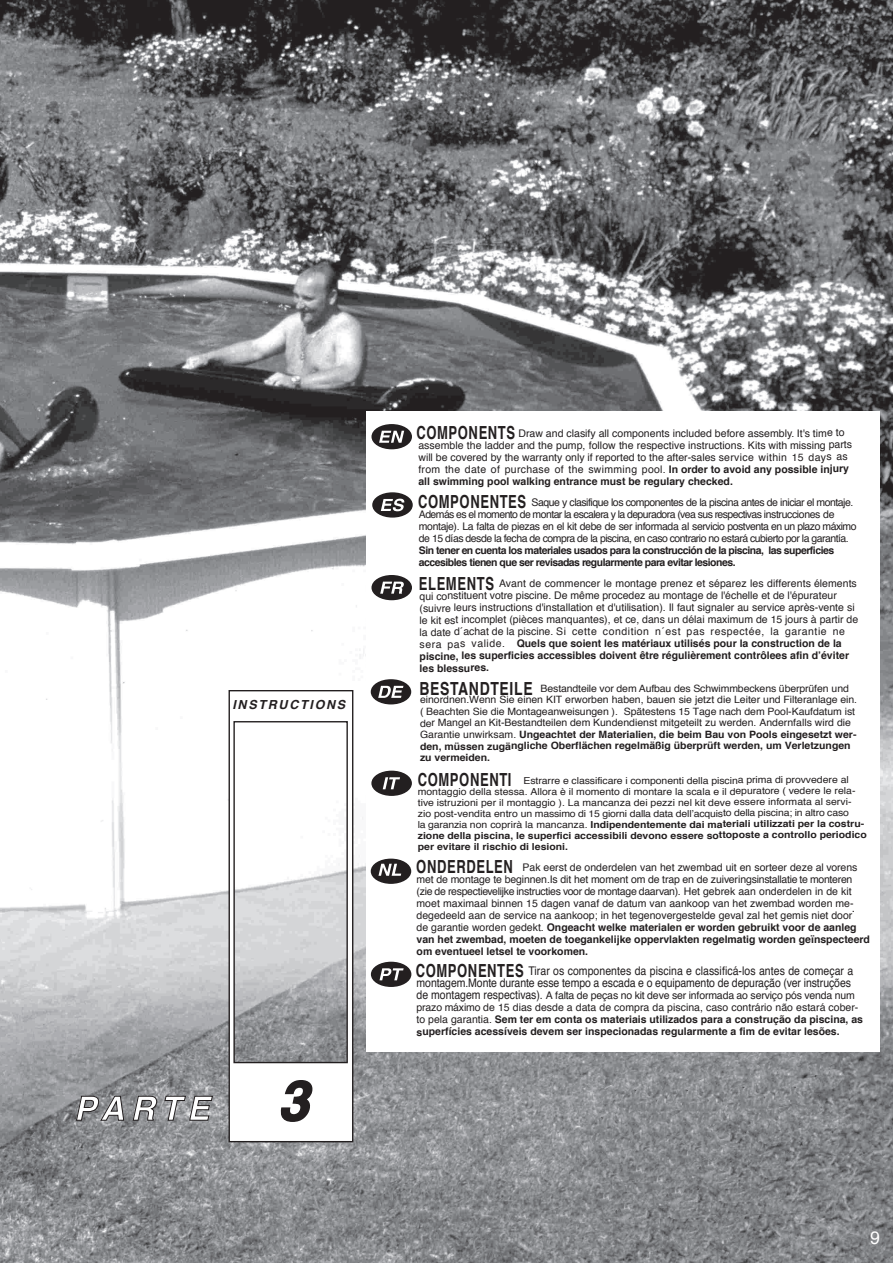
<style>
.page{position:relative;width:893px;height:1263px;background:#fff}
.page>*{position:absolute;margin:0;border:0;box-sizing:border-box;transform-origin:0 0}
.t1{font:italic 700 33.3px "Helvetica";letter-spacing:.18em;color:#fff}
.t2{font:700 18px "Helvetica";letter-spacing:.05em;color:#231f20;scale:.72 1}
.t3{font:18px "Helvetica";color:#fff}
.t4{font:italic 700 12.45px "Helvetica";letter-spacing:.14em;color:#231f20}
.t5{font:12px/12px "Helvetica";letter-spacing:-.01em;color:#231f20;scale:.88 1}
.t6{font:12px "Helvetica";letter-spacing:-.01em;color:#231f20}
.t7{font:10.5px/12px "Helvetica";color:#231f20}
.t8{font:10.5px/12px "Helvetica";letter-spacing:-.045em;color:#231f20}
.t9{font:700 10.5px/12px "Helvetica";letter-spacing:-.045em;color:#231f20}
.t10{font:10.05px/11.6px "Helvetica";letter-spacing:-.005em;color:#231f20;scale:1.04 1}
.t11{font:9.6px/10.9px "Helvetica";color:#231f20;scale:1.09 1}
.s1{font-size:55.5px;color:#231f20}
.s2{font-weight:700;font-size:18px}
.s3{font-weight:700}
.s4{font-size:12px}
</style>
<div class="page">
<img style="left:0;top:0;width:893px;height:1263px">
<svg style="left:228px;top:689px;width:126px;height:454px"></svg>
<svg style="left:76px;top:1096px;width:48px;height:25px"></svg>
<svg style="left:133px;top:1096px;width:24px;height:24px"></svg>
<svg style="left:165px;top:1096px;width:48px;height:24px"></svg>
<svg style="left:280px;top:1079px;width:34px;height:44px"></svg>
<div style="left:366px;top:411px;width:513px;height:641px;background:#fff"></div>
<div style="left:372px;top:425px;width:39px;height:24px;background:#231f20;border-radius:50%"></div>
<div style="left:371px;top:424px;width:41px;height:25px;border:2px solid #231f20;border-radius:50%"></div>
<svg style="left:379px;top:431px;width:25px;height:12px"></svg>
<div style="left:373px;top:493px;width:39px;height:24px;background:#231f20;border-radius:50%"></div>
<div style="left:372px;top:492px;width:41px;height:26px;border:2px solid #231f20;border-radius:50%"></div>
<svg style="left:381px;top:499px;width:23px;height:12px"></svg>
<div style="left:372px;top:576px;width:39px;height:23px;background:#231f20;border-radius:50%"></div>
<div style="left:371px;top:575px;width:41px;height:25px;border:2px solid #231f20;border-radius:50%"></div>
<svg style="left:380px;top:582px;width:24px;height:12px"></svg>
<div style="left:371px;top:680px;width:39px;height:24px;background:#231f20;border-radius:50%"></div>
<div style="left:371px;top:679px;width:40px;height:25px;border:2px solid #231f20;border-radius:50%"></div>
<svg style="left:378px;top:686px;width:25px;height:12px"></svg>
<div style="left:371px;top:771px;width:41px;height:25px;border:2px solid #231f20;border-radius:50%"></div>
<div style="left:372px;top:771px;width:39px;height:24px;background:#231f20;border-radius:50%"></div>
<svg style="left:383px;top:777px;width:17px;height:12px"></svg>
<div style="left:371px;top:859px;width:39px;height:24px;background:#231f20;border-radius:50%"></div>
<div style="left:371px;top:859px;width:40px;height:25px;border:2px solid #231f20;border-radius:50%"></div>
<svg style="left:378px;top:864px;width:23px;height:12px"></svg>
<div style="left:372px;top:962px;width:39px;height:24px;background:#231f20;border-radius:50%"></div>
<div style="left:371px;top:962px;width:40px;height:25px;border:2px solid #231f20;border-radius:50%"></div>
<svg style="left:379px;top:968px;width:25px;height:12px"></svg>
<p class="t4" style="left:232px;top:694px;width:114px">INSTRUCTIONS</p>
<h1 class="t1" style="left:74px;top:1081px;width:236px">PARTE <span class="s1">3</span></h1>
<p class="t7" style="left:416px;top:427px;width:437px"><span class="s2">COMPONENTS</span> Draw and clasify all components included before assembly. It's time to assemble the ladder and the pump, follow the respective instructions. Kits with missing parts will be covered by the warranty only if reported to the after-sales service within 15 days as from the date of purchase of the swimming pool. <span class="s3">In order to avoid any possible injury all swimming pool walking entrance must be regulary checked.</span></p>
<p class="t8" style="left:418px;top:497px;width:440px"><span class="s2">COMPONENTES</span> Saque y clasifique los componentes de la piscina antes de iniciar el montaje.<br>Además es el momento de montar la escalera y la depuradora (vea sus respectivas instrucciones de montaje). La falta de piezas en el kit debe de ser informada al servicio postventa en un plazo máximo de 15 días desde la fecha de compra de la piscina, en caso contrario no estará cubierto por la garantía.</p>
<p class="t9" style="left:419px;top:544px;width:417px">Sin tener en cuenta los materiales usados para la construcción de la piscina, las superficies accesibles tienen que ser revisadas regularmente para evitar lesiones.</p>
<h2 class="t2" style="left:419px;top:569px;width:38px">ELE</h2>
<p class="t7" style="left:420px;top:578px;width:440px;text-indent:26px"><span class="s2">MENTS</span> Avant de commencer le montage prenez et séparez les differents élements qui constituent votre piscine. De même procedez au montage de l'échelle et de l'épurateur (suivre leurs instructions d'installation et d'utilisation). Il faut signaler au service après-vente si le kit est incomplet (pièces manquantes), et ce, dans un délai maximum de 15 jours à partir de la date d´achat de la piscine. Si cette condition n´est pas respectée, la garantie ne sera pas valide. <span class="s3">Quels que soient les matériaux utilisés pour la construction de la piscine, les superficies accessibles doivent être régulièrement contrôlees afin d’éviter les blessures.</span></p>
<p class="t10" style="left:419px;top:683px;width:422px"><span class="s2">BESTANDTEILE</span> Bestandteile vor dem Aufbau des Schwimmbeckens überprüfen und einordnen.Wenn Sie einen KIT erworben haben, bauen sie jetzt die Leiter und Filteranlage ein. ( Beachten Sie die Montageanweisungen ). Spätestens 15 Tage nach dem Pool-Kaufdatum ist der Mangel an Kit-Bestandteilen dem Kundendienst mitgeteilt zu werden. Andernfalls wird die Garantie unwirksam. <span class="s3">Ungeachtet der Materialien, die beim Bau von Pools eingesetzt wer&shy;den, müssen zugängliche Oberflächen regelmäßig überprüft werden, um Verletzungen zu vermeiden.</span></p>
<h2 class="t2" style="left:418px;top:765px;width:132px">COMPONENTI</h2>
<p class="t11" style="left:418px;top:775px;width:413px;text-indent:106px">Estrarre e classificare i componenti della piscina prima di provvedere al montaggio della stessa. Allora è il momento di montare la scala e il depuratore ( vedere le rela&shy;tive istruzioni per il montaggio ). La mancanza dei pezzi nel kit deve essere informata al servi&shy;zio post-vendita entro un massimo di 15 giorni dalla data dellʼacquisto della piscina; in altro caso<br>la garanzia non coprirà la mancanza. <span class="s3">Indipendentemente dai materiali utilizzati per la costru&shy;zione della piscina, le superfici accessibili devono essere sottoposte a controllo periodico per evitare il rischio di lesioni.</span></p>
<h2 class="t2" style="left:416px;top:852px;width:136px">ONDERDELEN</h2>
<p class="t6" style="left:852px;top:898px;width:5px">.</p>
<p class="t7" style="left:417px;top:862px;width:455px;text-indent:106px">Pak eerst de onderdelen van het zwembad uit en sorteer deze al vorens met de montage te beginnen.Is dit het moment om de trap en de zuiveringsinstallatie te monteren (zie de respectievelijke instructies voor de montage daarvan). Het gebrek aan onderdelen in de kit moet maximaal binnen 15 dagen vanaf de datum van aankoop van het zwembad worden me&shy;degedeeld aan de service na aankoop; in het tegenovergestelde geval zal het gemis niet door<br>de garantie worden gedekt. <span class="s3">Ongeacht welke materialen er worden gebruikt voor de aanleg van het zwembad, moeten de toegankelijke oppervlakten regelmatig worden geïnspecteerd om eventueel letsel te voorkomen.</span></p>
<p class="t5" style="left:416px;top:965px;width:499px"><span class="s2">COMPONENTES</span> Tirar os componentes da piscina e classificá-los antes de começar a montagem.Monte durante esse tempo a escada e o equipamento de depuração (ver instruções</p>
<p class="t7" style="left:417px;top:990px;width:448px"><span class="s4">de montagem respectivas).</span> A falta de peças no kit deve ser informada ao serviço pós venda num prazo máximo de 15 dias desde a data de compra da piscina, caso contrário não estará cober&shy;to pela garantia. <span class="s3">Sem ter em conta os materiais utilizados para a construção da piscina, as superfícies acessíveis devem ser inspecionadas regularmente a fim de evitar lesões.</span></p>
<h2 class="t3" style="left:870px;top:1223px;width:12px">9</h2>
</div>
